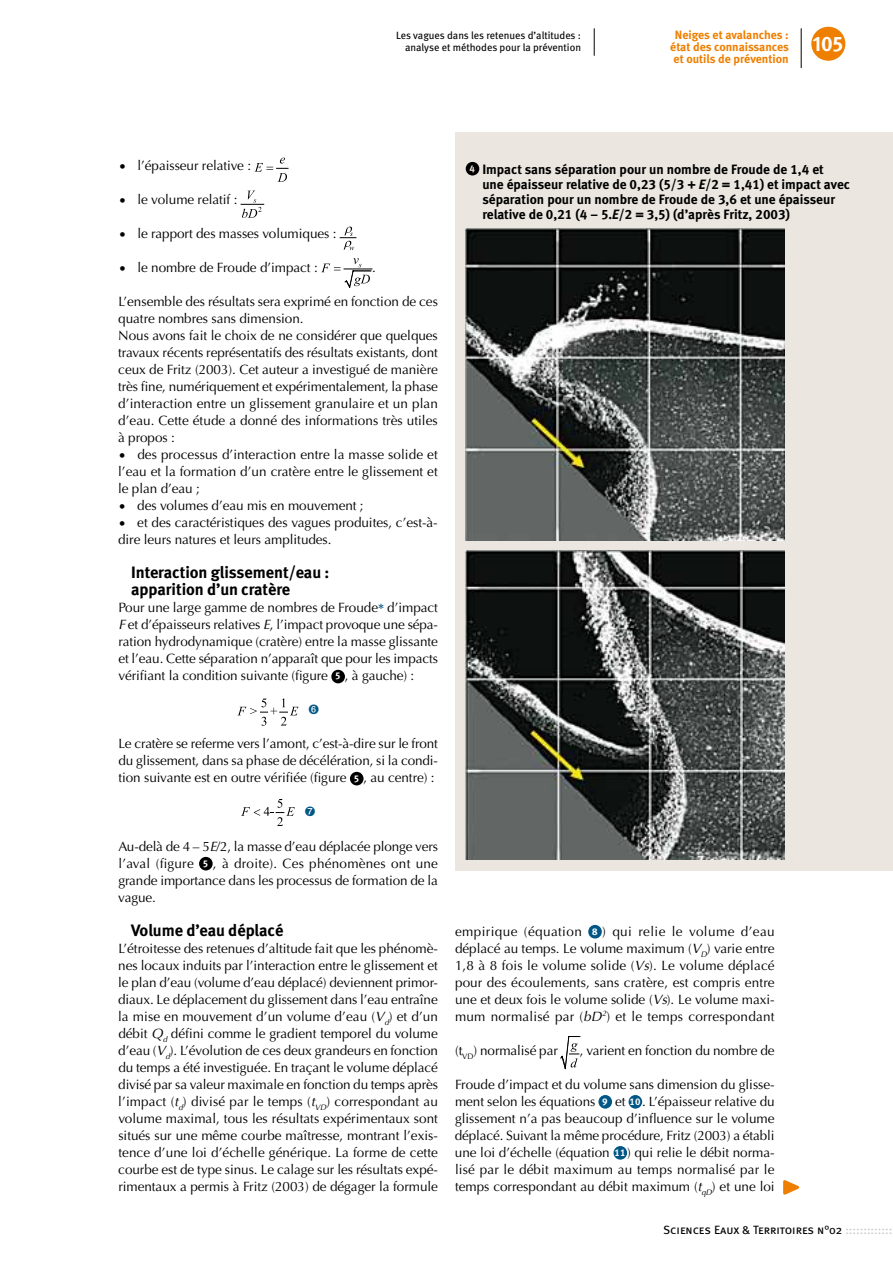
<style>
.page{position:relative;width:893px;height:1263px;background:#fff}
.page>*{position:absolute;margin:0;border:0;box-sizing:border-box;transform-origin:0 0}
.t1{font:21px "Meta Bold Caps Expert";color:#fff}
.t2{font:16.5px/17px "Meta Bold LF";color:#000}
.t3{font:13.5px/17px "Optima";letter-spacing:-.005em;color:#000;text-align:justify}
.t4{font:13.5px/15px "Meta Bold LF";color:#000}
.t5{font:700 12px/12px "Meta";color:#ee7f00;text-align:center}
.t6{font:12px "Meta Book Caps";letter-spacing:-.005em;color:#000}
.t7{font:10.5px/12px "Meta Book LF";color:#000;text-align:right}
.s1{font-weight:700;color:#005786}
.s2{font-style:italic}
.s3{font-family:"Meta Bold LF";font-size:9.75px;color:#fff}
.s4{font-size:9.75px;color:#ebe7e0}
.s5{color:#c6c7c8}
</style>
<div class="page">
<div style="left:811px;top:27px;width:34px;height:34px;background:#ee7f00;border-radius:50%"></div>
<hr style="left:801px;top:28px;width:1px;height:40px;background:#000">
<svg style="left:594px;top:28px;width:1px;height:28px"></svg>
<div style="left:455px;top:133px;width:438px;height:738px;background:#ebe7e0"></div>
<div style="left:466px;top:162px;width:13px;height:13px;background:#000;border-radius:50%"></div>
<svg style="left:254px;top:158px;width:34px;height:24px"></svg>
<svg style="left:241px;top:191px;width:23px;height:27px"></svg>
<svg style="left:340px;top:227px;width:16px;height:23px"></svg>
<svg style="left:321px;top:258px;width:51px;height:30px"></svg>
<div style="left:331px;top:670px;width:14px;height:13px;background:#000;border-radius:50%"></div>
<svg style="left:237px;top:698px;width:61px;height:28px"></svg>
<div style="left:350px;top:772px;width:14px;height:13px;background:#000;border-radius:50%"></div>
<svg style="left:241px;top:799px;width:54px;height:27px"></svg>
<div style="left:199px;top:857px;width:14px;height:13px;background:#000;border-radius:50%"></div>
<svg style="left:783px;top:1180px;width:17px;height:15px"></svg>
<div style="left:588px;top:925px;width:14px;height:13px;background:#005786;border-radius:50%"></div>
<svg style="left:560px;top:1036px;width:21px;height:33px"></svg>
<div style="left:598px;top:1095px;width:14px;height:13px;background:#005786;border-radius:50%"></div>
<div style="left:629px;top:1095px;width:13px;height:13px;background:#005786;border-radius:50%"></div>
<div style="left:613px;top:1146px;width:14px;height:14px;background:#005786;border-radius:50%"></div>
<img style="left:466px;top:229px;width:319px;height:312px">
<img style="left:466px;top:551px;width:319px;height:308px">
<p class="t7" style="left:396px;top:29px;width:186px">Les vagues dans les retenues d’altitudes : analyse et méthodes pour la prévention</p>
<p class="t5" style="left:670px;top:29px;width:120px">Neiges et avalanches : état des connaissances et outils de prévention</p>
<h1 class="t1" style="left:813px;top:31px;width:32px">105</h1>
<p class="t3" style="left:118px;top:157px;width:134px">• l’épaisseur relative :</p>
<p class="t3" style="left:118px;top:191px;width:121px">• le volume relatif :</p>
<p class="t3" style="left:118px;top:225px;width:220px">• le rapport des masses volumiques :</p>
<p class="t3" style="left:118px;top:259px;width:201px">• le nombre de Froude d’impact :</p>
<p class="t3" style="left:372px;top:259px;width:5px">.</p>
<p class="t3" style="left:118px;top:293px;width:321px;text-align:left">L’ensemble des résultats sera exprimé en fonction de ces quatre nombres sans dimension.<br>Nous avons fait le choix de ne considérer que quelques travaux récents représentatifs des résultats existants, dont ceux de Fritz (2003). Cet auteur a investigué de manière très fine, numériquement et expérimentalement, la phase d’interaction entre un glissement granulaire et un plan d’eau. Cette étude a donné des informations très utiles à propos :</p>
<p class="t3" style="left:118px;top:446px;width:321px">• des processus d’interaction entre la masse solide et l’eau et la formation d’un cratère entre le glissement et le plan d’eau ;</p>
<p class="t3" style="left:118px;top:497px;width:247px">• des volumes d’eau mis en mouvement ;</p>
<p class="t3" style="left:118px;top:514px;width:321px">• et des caractéristiques des vagues produites, c’est-à&shy;dire leurs natures et leurs amplitudes.</p>
<p class="t2" style="left:131px;top:564px;width:200px">Interaction glissement/eau : apparition d’un cratère</p>
<p class="t3" style="left:118px;top:599px;width:321px">Pour une large gamme de nombres de Froude<span class="s1">*</span> d’impact <span class="s2">F</span> et d’épaisseurs relatives <span class="s2">E</span>, l’impact provoque une sépa&shy;ration hydrodynamique (cratère) entre la masse glissante et l’eau. Cette séparation n’apparaît que pour les impacts vérifiant la condition suivante (figure <span class="s3">5</span> , à gauche) :</p>
<p class="t3" style="left:118px;top:736px;width:321px">Le cratère se referme vers l’amont, c’est-à-dire sur le front du glissement, dans sa phase de décélération, si la condi&shy;tion suivante est en outre vérifiée (figure <span class="s3">5</span> , au centre) :</p>
<p class="t4" style="left:482px;top:161px;width:369px;text-indent:-13px"><span class="s4">4</span> Impact sans séparation pour un nombre de Froude de 1,4 et<br>une épaisseur relative de 0,23 (5/3 + <span class="s2">E</span>/2 = 1,41) et impact avec séparation pour un nombre de Froude de 3,6 et une épaisseur relative de 0,21 (4 – 5.<span class="s2">E</span>/2 = 3,5) (d’après Fritz, 2003)</p>
<p class="t3" style="left:118px;top:838px;width:321px">Au-delà de 4 – 5<span class="s2">E</span>/2, la masse d’eau déplacée plonge vers l’aval (figure <span class="s3">5</span> , à droite). Ces phénomènes ont une grande importance dans les processus de formation de la vague.</p>
<p class="t2" style="left:131px;top:921px;width:154px">Volume d’eau déplacé</p>
<p class="t3" style="left:118px;top:940px;width:321px">L’étroitesse des retenues d’altitude fait que les phénomè&shy;nes locaux induits par l’interaction entre le glissement et le plan d’eau (volume d’eau déplacé) deviennent primor&shy;diaux. Le déplacement du glissement dans l’eau entraîne la mise en mouvement d’un volume d’eau (<span class="s2">V</span><sub>d</sub>) et d’un débit <span class="s2">Q</span><sub>d</sub> défini comme le gradient temporel du volume d’eau (<span class="s2">V</span><sub>d</sub>). L’évolution de ces deux grandeurs en fonction du temps a été investiguée. En traçant le volume déplacé divisé par sa valeur maximale en fonction du temps après l’impact (<span class="s2">t</span><sub>d</sub>) divisé par le temps (<span class="s2">t</span><sub>VD</sub>) correspondant au volume maximal, tous les résultats expérimentaux sont situés sur une même courbe maîtresse, montrant l’exis&shy;tence d’une loi d’échelle générique. La forme de cette courbe est de type sinus. Le calage sur les résultats expé&shy;rimentaux a permis à Fritz (2003) de dégager la formule</p>
<p class="t3" style="left:455px;top:923px;width:321px">empirique (équation <span class="s3">8</span> ) qui relie le volume d’eau déplacé au temps. Le volume maximum (<span class="s2">V</span><sub>D</sub>) varie entre 1,8 à 8 fois le volume solide (<span class="s2">Vs</span>). Le volume déplacé pour des écoulements, sans cratère, est compris entre une et deux fois le volume solide (<span class="s2">Vs</span>). Le volume maxi&shy;mum normalisé par (<span class="s2">bD</span><sup>2</sup>) et le temps correspondant</p>
<p class="t3" style="left:455px;top:1042px;width:104px">(t<sub>VD</sub>) normalisé par</p>
<p class="t3" style="left:580px;top:1042px;width:196px">, varient en fonction du nombre de</p>
<p class="t3" style="left:455px;top:1076px;width:321px">Froude d’impact et du volume sans dimension du glisse&shy;ment selon les équations <span class="s3">9</span> et <span class="s3">10</span> . L’épaisseur relative du glissement n’a pas beaucoup d’influence sur le volume déplacé. Suivant la même procédure, Fritz (2003) a établi une loi d’échelle (équation <span class="s3">11</span> ) qui relie le débit norma&shy;lisé par le débit maximum au temps normalisé par le temps correspondant au débit maximum (<span class="s2">t</span><sub>qD</sub>) et une loi</p>
<p class="t6" style="left:663px;top:1223px;width:231px">Sciences Eaux &amp; Territoires n°02 <span class="s5">:::::::::::::</span></p>
</div>
